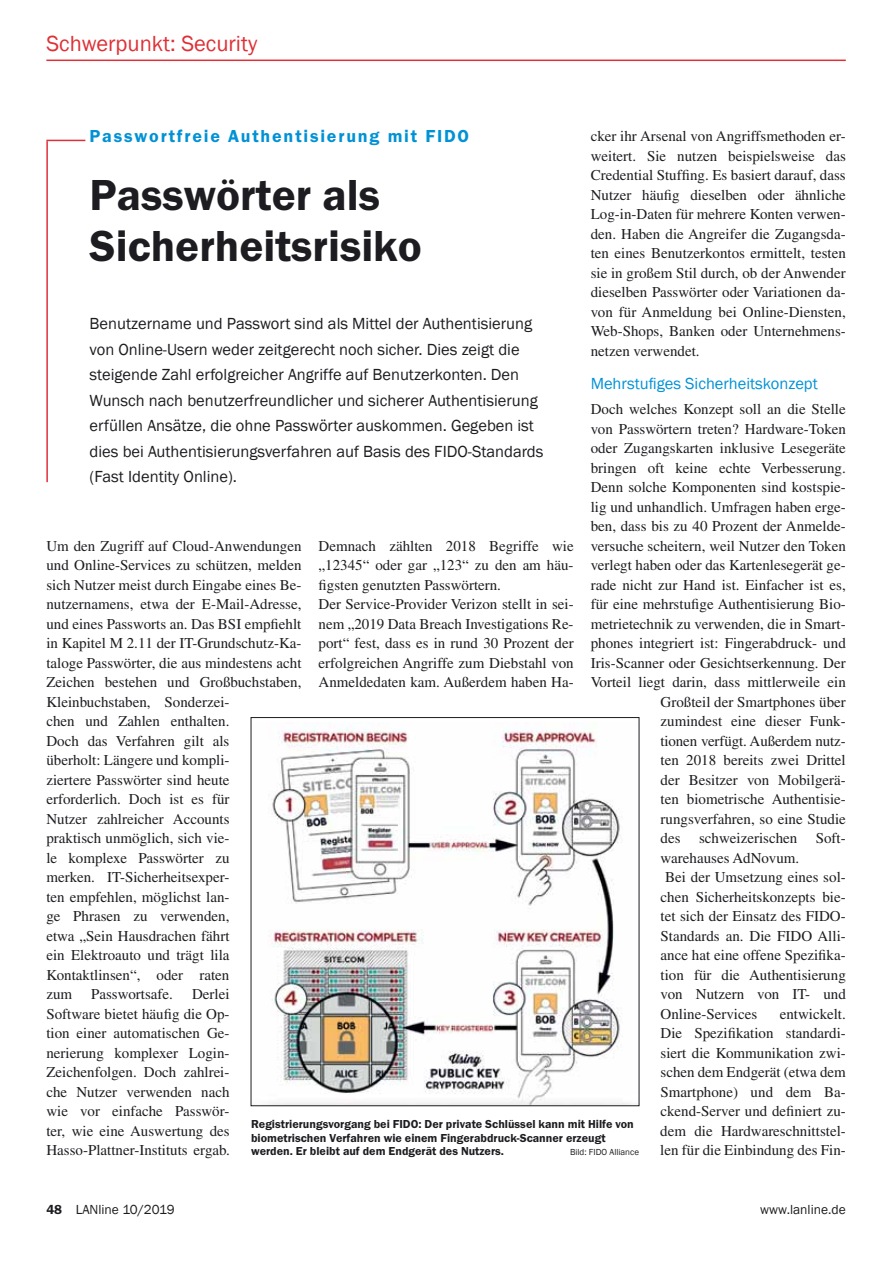
<style>
.page{position:relative;width:893px;height:1263px;background:#fff}
.page>*{position:absolute;margin:0;border:0;box-sizing:border-box;transform-origin:0 0}
.t1{font:600 45px/51px "Franklin Gothic Itc T";color:#1d1c20}
.t2{font:22.5px "Franklin Gothic";color:#de3036}
.t3{font:600 18px "Franklin Gothic Itc T";letter-spacing:.1em;color:#0092d5}
.t4{font:16.5px/25.5px "Franklin Gothic";color:#1d1c20}
.t5{font:16.5px "Franklin Gothic";color:#0092d5}
.t6{font:15px/19.5px "Times LT Std";color:#1d1c20;text-align:justify}
.t7{font:13.5px "Franklin Gothic";color:#1d1c20}
.t8{font:600 12px/13.5px "Franklin Gothic Itc T";color:#1d1c20}
.t9{font:9px "Franklin Gothic";color:#1d1c20}
.s1{font-family:"Franklin Gothic Itc T";font-weight:600}
</style>
<div class="page">
<hr style="left:46px;top:60px;width:800px;height:1px;background:#de3036">
<hr style="left:46px;top:140px;width:39px;height:1px;background:#de3036">
<hr style="left:46px;top:141px;width:2px;height:341px;background:#de3036">
<img style="left:271px;top:722px;width:360px;height:382px">
<div style="left:251px;top:717px;width:388px;height:389px;border:1px solid #1d1c20"></div>
<h2 class="t2" style="left:46px;top:29px;width:213px">Schwerpunkt: Security</h2>
<p class="t3" style="left:90px;top:125px;width:381px">Passwortfreie Authentisierung mit FIDO</p>
<h1 class="t1" style="left:90px;top:169px;width:334px">Passwörter als<br>Sicherheitsrisiko</h1>
<p class="t6" style="left:591px;top:126px;width:257px">cker ihr Arsenal von Angriffsmethoden er&shy;weitert. Sie nutzen beispielsweise das Credential Stuffing. Es basiert darauf, dass Nutzer häufig dieselben oder ähnliche Log-in-Daten für mehrere Konten verwen&shy;den. Haben die Angreifer die Zugangsda&shy;ten eines Benutzerkontos ermittelt, testen sie in großem Stil durch, ob der Anwender dieselben Passwörter oder Variationen da&shy;von für Anmeldung bei Online-Diensten, Web-Shops, Banken oder Unternehmens&shy;netzen verwendet.</p>
<p class="t5" style="left:591px;top:373px;width:229px">Mehrstufiges Sicherheitskonzept</p>
<p class="t6" style="left:591px;top:399px;width:257px">Doch welches Konzept soll an die Stelle</p>
<p class="t6" style="left:591px;top:419px;width:257px">von Passwörtern treten? Hardware-Token</p>
<p class="t6" style="left:591px;top:438px;width:257px">oder Zugangskarten inklusive Lesegeräte</p>
<p class="t6" style="left:591px;top:458px;width:257px">bringen oft keine echte Verbesserung.</p>
<p class="t6" style="left:591px;top:477px;width:257px">Denn solche Komponenten sind kostspie-</p>
<p class="t6" style="left:591px;top:497px;width:257px">lig und unhandlich. Umfragen haben erge-</p>
<p class="t6" style="left:591px;top:516px;width:257px">ben, dass bis zu 40 Prozent der Anmelde-</p>
<p class="t6" style="left:591px;top:536px;width:257px">versuche scheitern, weil Nutzer den Token</p>
<p class="t6" style="left:591px;top:555px;width:257px">verlegt haben oder das Kartenlesegerät ge-</p>
<p class="t6" style="left:591px;top:575px;width:257px">rade nicht zur Hand ist. Einfacher ist es,</p>
<p class="t6" style="left:591px;top:594px;width:257px">für eine mehrstufige Authentisierung Bio-</p>
<p class="t6" style="left:591px;top:614px;width:257px">metrietechnik zu verwenden, die in Smart-</p>
<p class="t6" style="left:591px;top:633px;width:257px">phones integriert ist: Fingerabdruck- und</p>
<p class="t6" style="left:591px;top:653px;width:257px">Iris-Scanner oder Gesichtserkennung. Der</p>
<p class="t6" style="left:591px;top:672px;width:257px">Vorteil liegt darin, dass mittlerweile ein</p>
<p class="t6" style="left:661px;top:692px;width:187px">Großteil der Smartphones über</p>
<p class="t6" style="left:661px;top:711px;width:187px">zumindest eine dieser Funk-</p>
<p class="t6" style="left:661px;top:731px;width:187px">tionen verfügt. Außerdem nutz-</p>
<p class="t6" style="left:661px;top:750px;width:187px">ten 2018 bereits zwei Drittel</p>
<p class="t6" style="left:661px;top:770px;width:187px">der Besitzer von Mobilgerä-</p>
<p class="t6" style="left:661px;top:789px;width:187px">ten biometrische Authentisie-</p>
<p class="t6" style="left:661px;top:809px;width:187px">rungsverfahren, so eine Studie</p>
<p class="t6" style="left:661px;top:828px;width:187px">des schweizerischen Soft-</p>
<p class="t6" style="left:661px;top:848px;width:140px">warehauses AdNovum.</p>
<p class="t6" style="left:665px;top:867px;width:182px">Bei der Umsetzung eines sol-</p>
<p class="t6" style="left:661px;top:887px;width:187px">chen Sicherheitskonzepts bie-</p>
<p class="t6" style="left:661px;top:906px;width:187px">tet sich der Einsatz des FIDO-</p>
<p class="t6" style="left:661px;top:926px;width:187px">Standards an. Die FIDO Alli-</p>
<p class="t6" style="left:661px;top:945px;width:187px">ance hat eine offene Spezifika-</p>
<p class="t6" style="left:661px;top:965px;width:187px">tion für die Authentisierung</p>
<p class="t6" style="left:661px;top:984px;width:187px">von Nutzern von IT- und</p>
<p class="t6" style="left:661px;top:1004px;width:98px">Online-Services</p>
<p class="t4" style="left:90px;top:311px;width:455px">Benutzername und Passwort sind als Mittel der Authentisierung von Online-Usern weder zeitgerecht noch sicher. Dies zeigt die steigende Zahl erfolgreicher Angriffe auf Benutzerkonten. Den Wunsch nach benutzerfreundlicher und sicherer Authentisierung erfüllen Ansätze, die ohne Passwörter auskommen. Gegeben ist dies bei Authentisierungsverfahren auf Basis des FIDO-Standards (Fast Identity Online).</p>
<p class="t6" style="left:319px;top:536px;width:257px;text-align:left">Demnach zählten 2018 Begriffe wie „12345“ oder gar „123“ zu den am häu&shy;figsten genutzten Passwörtern.<br>Der Service-Provider Verizon stellt in sei&shy;nem „2019 Data Breach Investigations Re&shy;port“ fest, dass es in rund 30 Prozent der erfolgreichen Angriffe zum Diebstahl von Anmeldedaten kam. Außerdem haben Ha-</p>
<p class="t6" style="left:46px;top:536px;width:257px;text-align:left">Um den Zugriff auf Cloud-Anwendungen und Online-Services zu schützen, melden sich Nutzer meist durch Eingabe eines Be&shy;nutzernamens, etwa der E-Mail-Adresse, und eines Passworts an. Das BSI empfiehlt in Kapitel M 2.11 der IT-Grundschutz-Ka&shy;taloge Passwörter, die aus mindestens acht<br>Zeichen bestehen und Großbuchstaben,<br>Kleinbuchstaben, Sonderzei-<br>chen und Zahlen enthalten.<br>Doch das Verfahren gilt als<br>überholt: Längere und kompli-<br>ziertere Passwörter sind heute erforderlich. Doch ist es für<br>Nutzer zahlreicher Accounts<br>praktisch unmöglich, sich vie-<br>le komplexe Passwörter zu<br>merken. IT-Sicherheitsexper-<br>ten empfehlen, möglichst lan-<br>ge Phrasen zu verwenden,<br>etwa „Sein Hausdrachen fährt<br>ein Elektroauto und trägt lila<br>Kontaktlinsen“, oder raten<br>zum</p>
<p class="t6" style="left:46px;top:984px;width:185px;text-indent:146px">Derlei Software bietet häufig die Op&shy;tion einer automatischen Ge&shy;nerierung komplexer Login-Zeichenfolgen. Doch zahlrei&shy;che Nutzer verwenden nach wie vor einfache Passwör&shy;ter, wie eine Auswertung des Hasso-Plattner-Instituts ergab.</p>
<p class="t6" style="left:91px;top:984px;width:83px">Passwortsafe.</p>
<p class="t6" style="left:660px;top:1004px;width:187px;text-indent:119px">entwickelt.<br>Die Spezifikation standardi&shy;siert die Kommunikation zwi&shy;schen dem Endgerät (etwa dem Smartphone) und dem Ba&shy;ckend-Server und definiert zu&shy;dem die Hardwareschnittstel&shy;len für die Einbindung des Fin-</p>
<p class="t8" style="left:251px;top:1117px;width:384px">Registrierungsvorgang bei FIDO: Der private Schlüssel kann mit Hilfe von biometrischen Verfahren wie einem Fingerabdruck-Scanner erzeugt werden. Er bleibt auf dem Endgerät des Nutzers.</p>
<p class="t9" style="left:570px;top:1147px;width:71px">Bild: FIDO Alliance</p>
<p class="t7" style="left:46px;top:1201px;width:130px"><span class="s1">48</span> LANline 10/2019</p>
<p class="t7" style="left:760px;top:1201px;width:87px">www.lanline.de</p>
</div>
